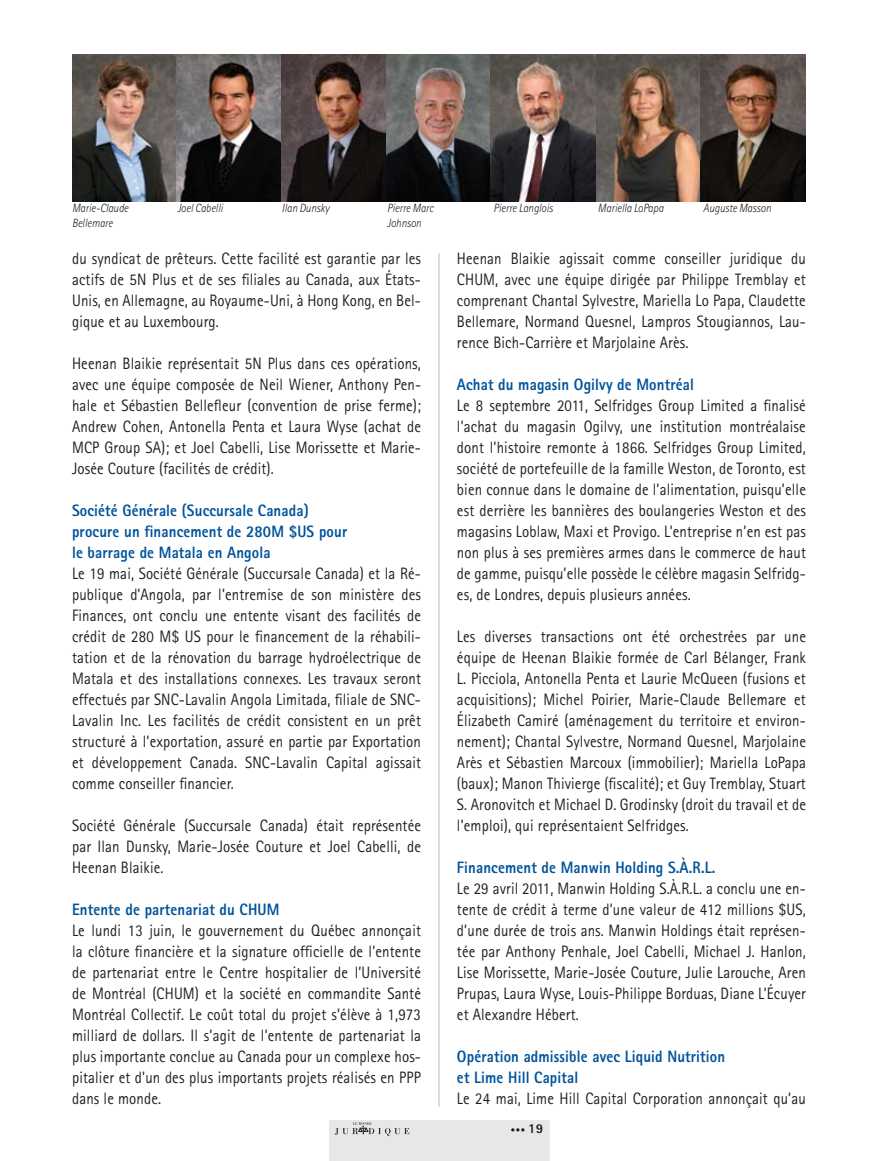
<style>
.page{position:relative;width:878px;height:1161px;background:#fff}
.page>*{position:absolute;margin:0;border:0;box-sizing:border-box;transform-origin:0 0}
.t1{font:16.5px/21px "Rotis Sans Serif";letter-spacing:.01em;color:#221e1f;text-align:justify;scale:.9 1}
.t2{font:800 16.5px/21px "Rotis Sans Serif";letter-spacing:.01em;color:#00539b;scale:.9 1}
.t3{font:italic 300 12px/14.4px "Rotis Sans Serif";color:#221e1f;scale:.9 1}
.t4{font:800 9px "Rotis Sans Serif";color:#221e1f}
.s1{font-size:13.5px}
</style>
<div class="page">
<div style="left:328px;top:1121px;width:221px;height:40px;background:#e6e7e8"></div>
<svg style="left:335px;top:1122px;width:74px;height:14px"></svg>
<hr style="left:438px;top:54px;width:2px;height:1053px;background:#d1d3d4">
<img style="left:72px;top:54px;width:733px;height:147px">
<svg style="left:386px;top:54px;width:105px;height:199px"></svg>
<p class="t3" style="left:72px;top:201px;width:64px">Marie-Claude<br>Bellemare</p>
<p class="t3" style="left:177px;top:201px;width:52px">Joel Cabelli</p>
<p class="t3" style="left:282px;top:201px;width:54px">Ilan Dunsky</p>
<p class="t3" style="left:387px;top:201px;width:53px">Pierre Marc</p>
<p class="t3" style="left:493px;top:201px;width:67px">Pierre Langlois</p>
<p class="t3" style="left:598px;top:201px;width:74px">Mariella LoPapa</p>
<p class="t3" style="left:387px;top:215px;width:39px">Johnson</p>
<p class="t3" style="left:703px;top:201px;width:77px">Auguste Masson</p>
<p class="t1" style="left:72px;top:248px;width:389px">du syndicat de prêteurs. Cette facilité est garantie par les actifs de 5N Plus et de ses filiales au Canada, aux États-Unis, en Allemagne, au Royaume-Uni, à Hong Kong, en Bel&shy;gique et au Luxembourg.</p>
<p class="t1" style="left:72px;top:353px;width:389px">Heenan Blaikie représentait 5N Plus dans ces opérations, avec une équipe composée de Neil Wiener, Anthony Pen&shy;hale et Sébastien Bellefleur (convention de prise ferme); Andrew Cohen, Antonella Penta et Laura Wyse (achat de MCP Group SA); et Joel Cabelli, Lise Morissette et Marie-Josée Couture (facilités de crédit).</p>
<p class="t2" style="left:72px;top:500px;width:307px">Société Générale (Succursale Canada) procure un financement de 280M $US pour le barrage de Matala en Angola</p>
<p class="t1" style="left:72px;top:563px;width:389px">Le 19 mai, Société Générale (Succursale Canada) et la Ré&shy;publique d’Angola, par l’entremise de son ministère des Finances, ont conclu une entente visant des facilités de crédit de 280 M$ US pour le financement de la réhabili&shy;tation et de la rénovation du barrage hydroélectrique de Matala et des installations connexes. Les travaux seront effectués par SNC-Lavalin Angola Limitada, filiale de SNC-Lavalin Inc. Les facilités de crédit consistent en un prêt structuré à l’exportation, assuré en partie par Exportation et développement Canada. SNC-Lavalin Capital agissait comme conseiller financier.</p>
<p class="t1" style="left:72px;top:815px;width:389px">Société Générale (Succursale Canada) était représentée par Ilan Dunsky, Marie-Josée Couture et Joel Cabelli, de Heenan Blaikie.</p>
<p class="t2" style="left:72px;top:899px;width:232px">Entente de partenariat du CHUM</p>
<p class="t1" style="left:72px;top:920px;width:389px">Le lundi 13 juin, le gouvernement du Québec annonçait la clôture financière et la signature officielle de l’entente de partenariat entre le Centre hospitalier de l’Université de Montréal (CHUM) et la société en commandite Santé Montréal Collectif. Le coût total du projet s’élève à 1,973 milliard de dollars. Il s’agit de l’entente de partenariat la plus importante conclue au Canada pour un complexe hos&shy;pitalier et d’un des plus importants projets réalisés en PPP dans le monde.</p>
<p class="t1" style="left:457px;top:248px;width:389px">Heenan Blaikie agissait comme conseiller juridique du CHUM, avec une équipe dirigée par Philippe Tremblay et comprenant Chantal Sylvestre, Mariella Lo Papa, Claudette Bellemare, Normand Quesnel, Lampros Stougiannos, Lau&shy;rence Bich-Carrière et Marjolaine Arès.</p>
<p class="t2" style="left:457px;top:374px;width:265px">Achat du magasin Ogilvy de Montréal</p>
<p class="t1" style="left:457px;top:395px;width:389px">Le 8 septembre 2011, Selfridges Group Limited a finalisé l’achat du magasin Ogilvy, une institution montréalaise dont l’histoire remonte à 1866. Selfridges Group Limited, société de portefeuille de la famille Weston, de Toronto, est bien connue dans le domaine de l’alimentation, puisqu’elle est derrière les bannières des boulangeries Weston et des magasins Loblaw, Maxi et Provigo. L’entreprise n’en est pas non plus à ses premières armes dans le commerce de haut de gamme, puisqu’elle possède le célèbre magasin Selfridg&shy;es, de Londres, depuis plusieurs années.</p>
<p class="t1" style="left:457px;top:626px;width:389px">Les diverses transactions ont été orchestrées par une équipe de Heenan Blaikie formée de Carl Bélanger, Frank L. Picciola, Antonella Penta et Laurie McQueen (fusions et acquisitions); Michel Poirier, Marie-Claude Bellemare et Élizabeth Camiré (aménagement du territoire et environ&shy;nement); Chantal Sylvestre, Normand Quesnel, Marjolaine Arès et Sébastien Marcoux (immobilier); Mariella LoPapa (baux); Manon Thivierge (fiscalité); et Guy Tremblay, Stuart S. Aronovitch et Michael D. Grodinsky (droit du travail et de l’emploi), qui représentaient Selfridges.</p>
<p class="t2" style="left:457px;top:857px;width:288px">Financement de Manwin Holding S.À.R.L.</p>
<p class="t1" style="left:457px;top:878px;width:389px">Le 29 avril 2011, Manwin Holding S.À.R.L. a conclu une en&shy;tente de crédit à terme d’une valeur de 412 millions $US, d’une durée de trois ans. Manwin Holdings était représen&shy;tée par Anthony Penhale, Joel Cabelli, Michael J. Hanlon, Lise Morissette, Marie-Josée Couture, Julie Larouche, Aren Prupas, Laura Wyse, Louis-Philippe Borduas, Diane L’Écuyer et Alexandre Hébert.</p>
<p class="t2" style="left:457px;top:1046px;width:299px">Opération admissible avec Liquid Nutrition et Lime Hill Capital</p>
<p class="t1" style="left:457px;top:1088px;width:389px">Le 24 mai, Lime Hill Capital Corporation annonçait qu’au</p>
<p class="t4" style="left:510px;top:1124px;width:34px">••• <span class="s1">19</span></p>
</div>
